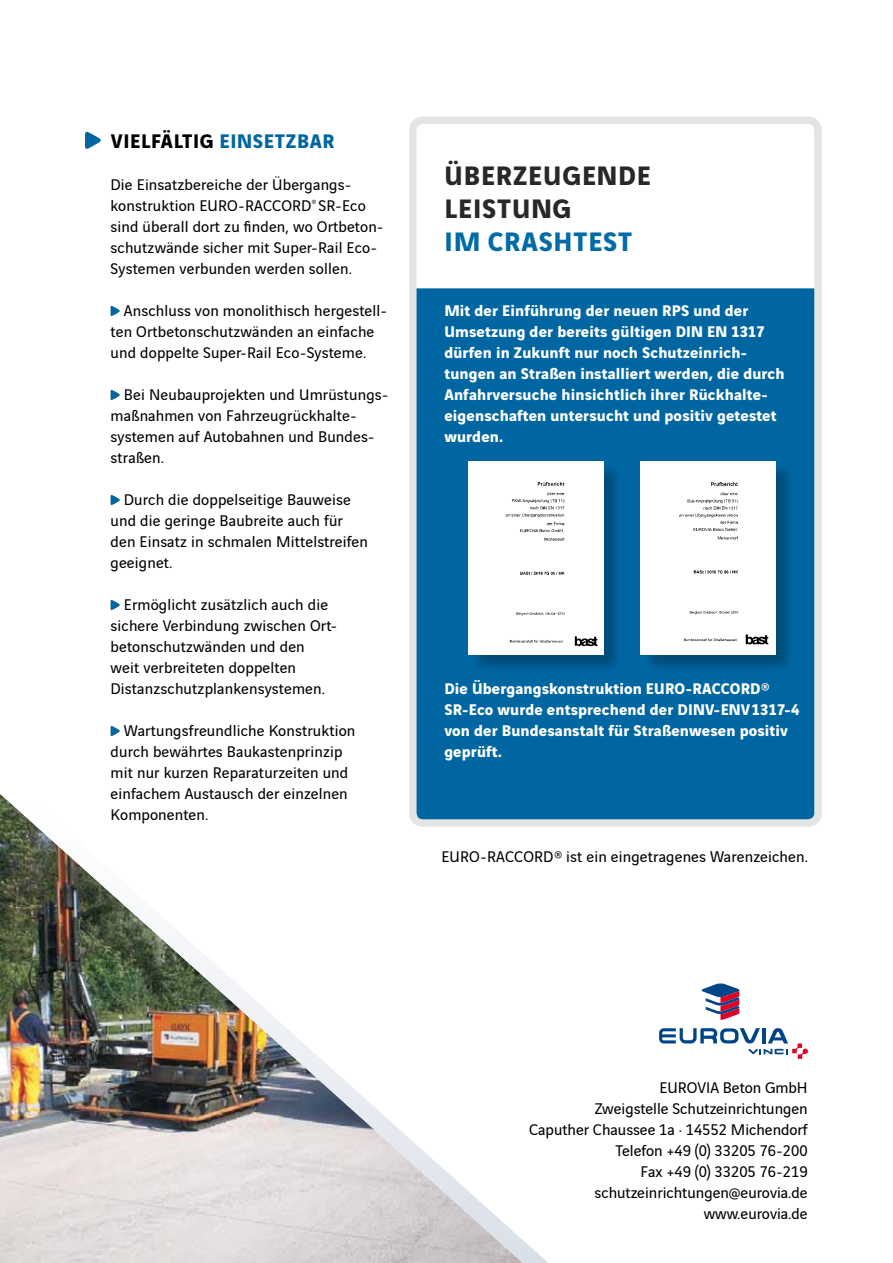
<style>
.page{position:relative;width:893px;height:1263px;background:#fff}
.page>*{position:absolute;margin:0;border:0;box-sizing:border-box;transform-origin:0 0}
.t1{font:700 28.5px/33px "Vinci Sans";letter-spacing:.03em;color:#282829}
.t2{font:700 28.5px "Vinci Sans";letter-spacing:.03em;color:#006ba6}
.t3{font:700 21px "Vinci Sans";letter-spacing:.03em;color:#000}
.t4{font:16.5px/21px "Vinci Sans";letter-spacing:.01em;color:#000}
.t5{font:700 16.5px/21px "Vinci Sans";letter-spacing:.01em;color:#fff}
.s1{color:#0066a2}
</style>
<div class="page">
<img style="left:0;top:729px;width:548px;height:534px">
<svg style="left:659px;top:1028px;width:149px;height:31px"></svg>
<svg style="left:702px;top:983px;width:38px;height:37px"></svg>
<svg style="left:85px;top:132px;width:16px;height:17px"></svg>
<svg style="left:111px;top:306px;width:9px;height:10px"></svg>
<svg style="left:111px;top:390px;width:9px;height:10px"></svg>
<svg style="left:111px;top:495px;width:9px;height:10px"></svg>
<svg style="left:111px;top:600px;width:9px;height:10px"></svg>
<svg style="left:111px;top:726px;width:9px;height:10px"></svg>
<div style="left:410px;top:288px;width:403px;height:536px;background:#0066a2"></div>
<div style="left:409px;top:117px;width:413px;height:710px;border:8px solid #e3e4e4;border-radius:10px"></div>
<div style="left:471px;top:463px;width:151px;height:211px;background:#000;opacity:.25"></div>
<img style="left:468px;top:461px;width:136px;height:192px">
<div style="left:643px;top:463px;width:152px;height:211px;background:#000;opacity:.25"></div>
<img style="left:641px;top:461px;width:135px;height:192px">
<p class="t3" style="left:111px;top:124px;width:225px">Vielfältig <span class="s1">Einsetzbar</span></p>
<p class="t4" style="left:111px;top:173px;width:272px">Die Einsatzbereiche der Übergangs&shy;konstruktion EURO-RACCORD<sup>®</sup> SR-Eco sind überall dort zu finden, wo Ortbeton&shy;schutzwände sicher mit Super-Rail Eco-Systemen verbunden werden sollen.</p>
<p class="t4" style="left:111px;top:299px;width:276px;text-indent:13px">Anschluss von monolithisch hergestell&shy;ten Ortbetonschutzwänden an einfache und doppelte Super-Rail Eco-Systeme.</p>
<p class="t4" style="left:111px;top:383px;width:277px;text-indent:13px">Bei Neubauprojekten und Umrüstungs&shy;maßnahmen von Fahrzeugrückhalte&shy;systemen auf Autobahnen und Bundes&shy;straßen.</p>
<p class="t4" style="left:111px;top:488px;width:259px;text-indent:13px">Durch die doppelseitige Bauweise und die geringe Baubreite auch für den Einsatz in schmalen Mittelstreifen geeignet.</p>
<p class="t4" style="left:111px;top:593px;width:226px;text-indent:13px">Ermöglicht zusätzlich auch die sichere Verbindung zwischen Ort&shy;betonschutzwänden und den weit verbreiteten doppelten<br>Distanzschutzplankensystemen.</p>
<p class="t4" style="left:111px;top:719px;width:246px;text-indent:13px">Wartungsfreundliche Konstruktion durch bewährtes Baukastenprinzip mit nur kurzen Reparaturzeiten und einfachem Austausch der einzelnen<br>Komponenten.</p>
<h1 class="t1" style="left:445px;top:156px;width:208px">Überzeugende<br>Leistung</h1>
<h1 class="t2" style="left:445px;top:219px;width:189px">im Crashtest</h1>
<p class="t5" style="left:444px;top:298px;width:228px">Mit der Einführung der neuen RPS</p>
<p class="t5" style="left:444px;top:298px;width:342px;text-indent:249px">und der Umsetzung der bereits gültigen DIN EN 1317 dürfen in Zukunft nur noch Schutzeinrich&shy;tungen an Straßen installiert werden, die durch Anfahrversuche hinsichtlich ihrer Rückhalte&shy;eigenschaften untersucht und positiv getestet wurden.</p>
<p class="t5" style="left:444px;top:676px;width:213px">Die Übergangskonstruktion EURO</p>
<p class="t5" style="left:685px;top:676px;width:18px">-RACCOR</p>
<p class="t5" style="left:444px;top:676px;width:357px;text-indent:306px">D®<br>SR-Eco wurde entsprechend der DINV-ENV1317-4 von der Bundesanstalt für Straßenwesen positiv geprüft.</p>
<p class="t4" style="left:441px;top:845px;width:368px">EURO-RACCORD® ist ein eingetragenes Warenzeichen.</p>
<p class="t4" style="left:529px;top:1076px;width:280px;text-align:right">EUROVIA Beton GmbH<br>Zweigstelle Schutzeinrichtungen<br>Caputher Chaussee 1a · 14552 Michendorf<br>Telefon +49 (0) 33205 76-200<br>Fax +49 (0) 33205 76-219 schutzeinrichtungen@eurovia.de www.eurovia.de</p>
</div>
